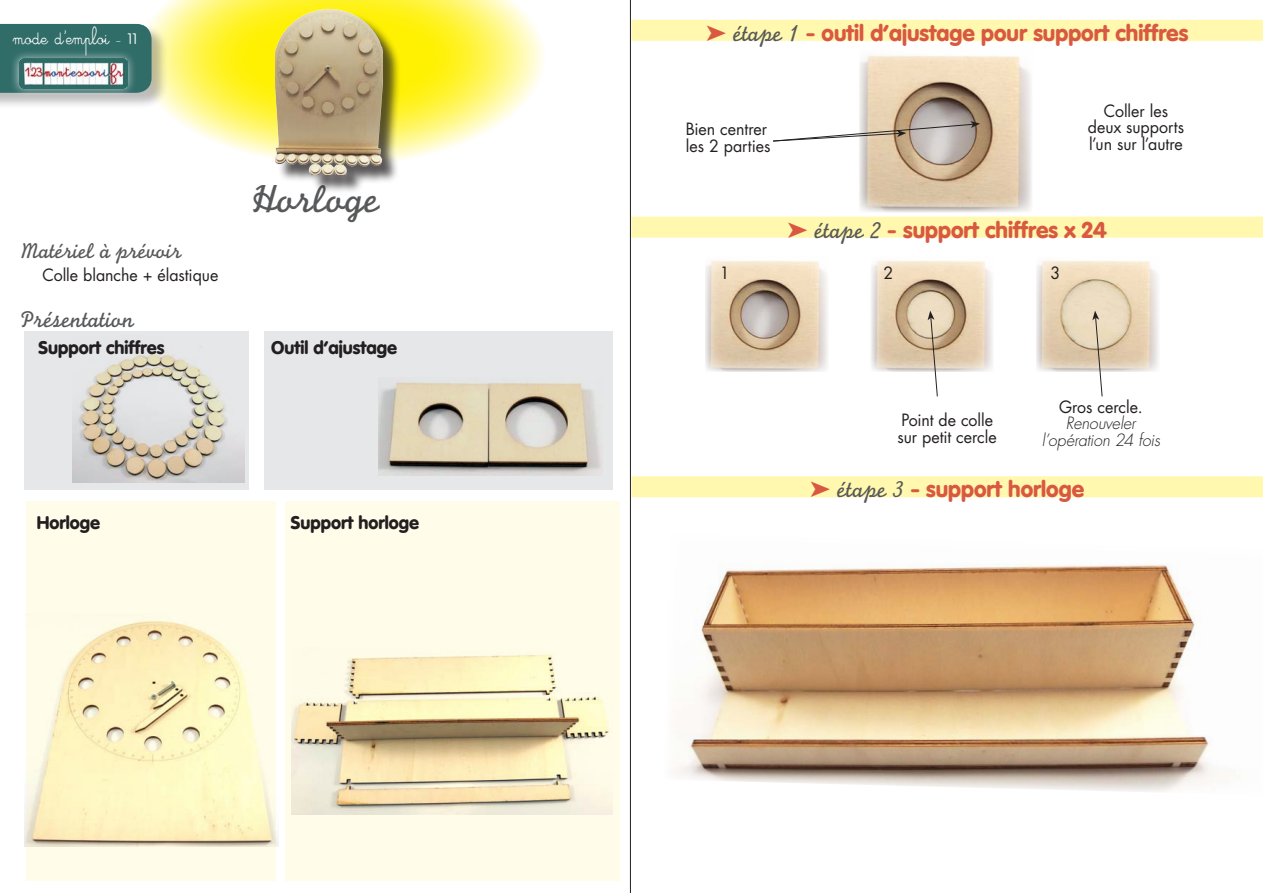
<style>
.page{position:relative;width:1263px;height:893px;background:#fff}
.page>*{position:absolute;margin:0;border:0;box-sizing:border-box;transform-origin:0 0}
.t1{font:40.5px "Monoline Script";color:#57585a}
.t2{font:24px "Monoline Script";color:#57585a}
.t3{font:900 22.5px "VAG Rounded";color:#d95842}
.t4{font:22.5px "Monoline Script";color:#57585a}
.t5{font:19.5px "Cursivestandard";color:#fff;scale:.92 1}
.t6{font:900 18px "VAG Rounded";color:#231f20}
.t7{font:16.5px/16.5px "Futura";color:#231f20}
.t8{font:italic 300 16.5px/16.5px "Futura";letter-spacing:-.01em;color:#231f20;text-align:center}
.s1{font-size:15px}
.s2{font-family:"VAG Rounded";font-weight:100;font-size:15px}
.s3{font-family:"Monoline Script";font-weight:400;font-size:24px;color:#57585a}
</style>
<div class="page">
<svg style="left:136px;top:0;width:407px;height:159px"></svg>
<div style="left:0;top:24px;width:168px;height:86px;background:#231f20;opacity:.3"></div>
<div style="left:0;top:24px;width:152px;height:69px;background:#306c68"></div>
<div style="left:10px;top:49px;width:127px;height:49px;background:#fff;opacity:.75"></div>
<img style="left:19px;top:59px;width:108px;height:30px">
<div style="left:631px;top:20px;width:632px;height:21px;background:#fff8ae"></div>
<div style="left:631px;top:217px;width:632px;height:21px;background:#fff8ae"></div>
<div style="left:631px;top:476px;width:632px;height:21px;background:#fff8ae"></div>
<div style="left:264px;top:332px;width:348px;height:158px;background:#e6e7e9"></div>
<div style="left:27px;top:501px;width:249px;height:379px;background:#fffde9"></div>
<img style="left:24px;top:613px;width:254px;height:233px">
<hr style="left:630px;top:0;width:1px;height:893px;background:#231f20">
<img style="left:859px;top:55px;width:173px;height:157px">
<div style="left:24px;top:332px;width:225px;height:158px;background:#e6e7e9"></div>
<img style="left:72px;top:354px;width:173px;height:129px">
<img style="left:675px;top:564px;width:544px;height:228px">
<div style="left:277px;top:12px;width:124px;height:181px;background:#231f20;opacity:.75"></div>
<img style="left:275px;top:7px;width:108px;height:168px">
<img style="left:378px;top:382px;width:224px;height:93px">
<div style="left:285px;top:501px;width:335px;height:379px;background:#fffde9"></div>
<img style="left:291px;top:654px;width:321px;height:160px">
<svg style="left:773px;top:121px;width:207px;height:21px"></svg>
<img style="left:705px;top:260px;width:123px;height:112px">
<img style="left:871px;top:260px;width:122px;height:112px">
<img style="left:1036px;top:260px;width:123px;height:112px">
<svg style="left:927px;top:311px;width:11px;height:86px"></svg>
<svg style="left:1092px;top:311px;width:11px;height:86px"></svg>
<p class="t5" style="left:13px;top:25px;width:136px">mode d’emploi <span class="s1">-</span> <span class="s2">11</span></p>
<h3 class="t3" style="left:706px;top:19px;width:484px">➤ <span class="s3">étape 1</span> - outil d’ajustage pour support chiffres</h3>
<h3 class="t4" style="left:21px;top:237px;width:162px">Matériel à prévoir</h3>
<p class="t7" style="left:43px;top:267px;width:177px">Colle blanche + élastique</p>
<h2 class="t2" style="left:21px;top:305px;width:114px">Présentation</h2>
<h1 class="t1" style="left:252px;top:175px;width:129px">Horloge</h1>
<p class="t6" style="left:38px;top:337px;width:128px">Support chiffres</p>
<p class="t6" style="left:271px;top:337px;width:128px">Outil d’ajustage</p>
<p class="t6" style="left:37px;top:511px;width:65px">Horloge</p>
<p class="t6" style="left:291px;top:511px;width:130px">Support horloge</p>
<p class="t7" style="left:686px;top:121px;width:86px">Bien centrer les 2 parties</p>
<p class="t7" style="left:1088px;top:103px;width:98px;text-align:center">Coller les deux supports l’un sur l’autre</p>
<h3 class="t3" style="left:787px;top:216px;width:321px">➤ <span class="s3">étape 2</span> - support chiffres x 24</h3>
<p class="t7" style="left:720px;top:264px;width:11px">1</p>
<p class="t7" style="left:883px;top:264px;width:11px">2</p>
<p class="t7" style="left:1050px;top:264px;width:11px">3</p>
<p class="t7" style="left:1059px;top:398px;width:85px">Gros cercle.</p>
<p class="t8" style="left:1042px;top:415px;width:120px">Renouveler l’opération 24 fois</p>
<p class="t7" style="left:897px;top:412px;width:101px">Point de colle sur petit cercle</p>
<h3 class="t3" style="left:810px;top:476px;width:275px">➤ <span class="s3">étape 3</span> - support horloge</h3>
</div>
